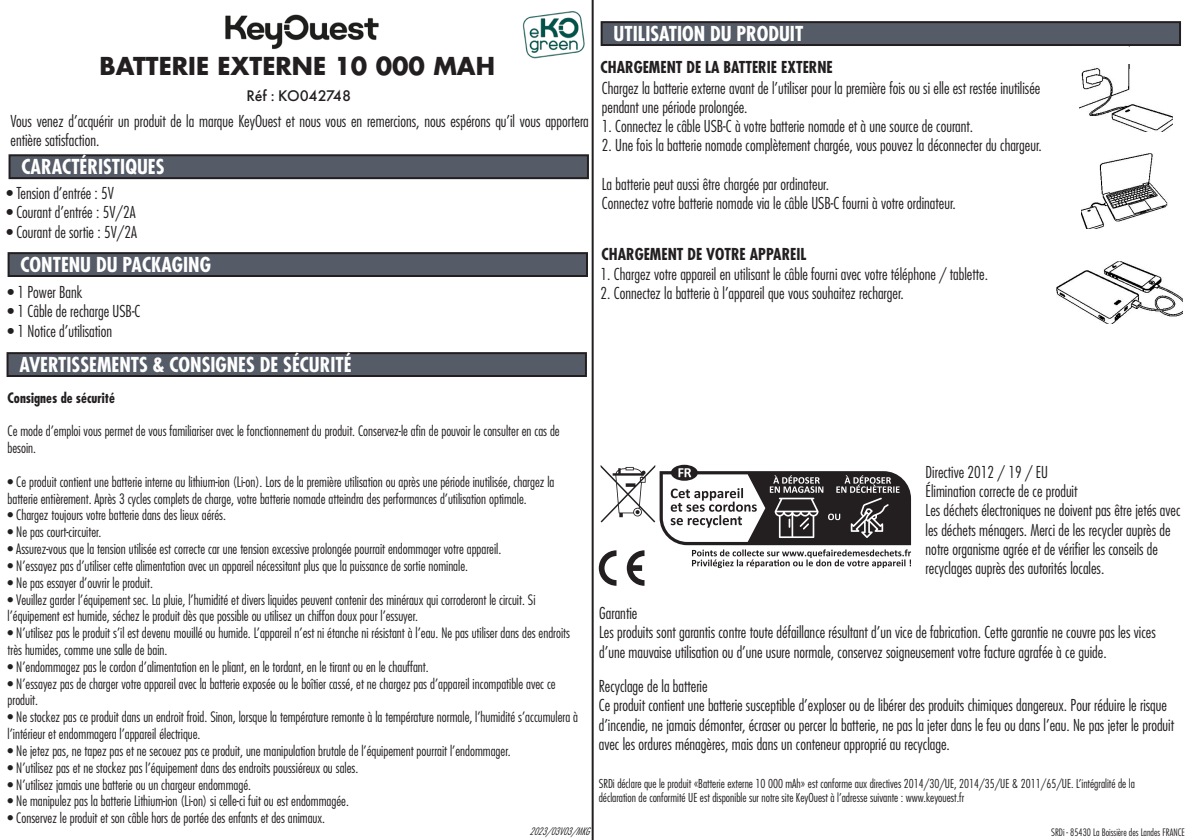
<style>
.page{position:relative;width:1191px;height:840px;background:#fff}
.page>*{position:absolute;margin:0;border:0;box-sizing:border-box;transform-origin:0 0}
.t1{font:700 24px "Futura Std";color:#231f20}
.t2{font:700 condensed 20px "Futura Std";color:#fff}
.t3{font:300 condensed 16px/19.2px "Futura Std";color:#231f20}
.t4{font:700 condensed 16px "Futura Std";color:#231f20}
.t5{font:500 16px "Futura PT";color:#231f20}
.t6{font:300 condensed 14px/16.8px "Futura Std";color:#231f20}
.t7{font:700 condensed 14px "Futura Std";color:#231f20}
.t8{font:300 condensed 12px/14.4px "Futura Std";color:#231f20}
.t9{font:300 condensed 10px "Futura Std";color:#231f20}
.t10{font:italic 300 condensed 10px "Futura Std";color:#231f20}
</style>
<div class="page">
<hr style="left:591px;top:0;width:2px;height:839px;background:#231f20">
<div style="left:9px;top:253px;width:578px;height:23px;background:#555b67"></div>
<div style="left:8px;top:252px;width:580px;height:25px;border:2px solid #231f20"></div>
<div style="left:10px;top:155px;width:578px;height:23px;background:#555b67"></div>
<div style="left:9px;top:154px;width:580px;height:25px;border:2px solid #231f20"></div>
<div style="left:8px;top:353px;width:578px;height:23px;background:#555b67"></div>
<div style="left:7px;top:352px;width:580px;height:25px;border:2px solid #231f20"></div>
<div style="left:601px;top:22px;width:579px;height:23px;background:#555b67"></div>
<div style="left:600px;top:21px;width:581px;height:25px;border:2px solid #231f20"></div>
<svg style="left:599px;top:464px;width:312px;height:121px"></svg>
<img style="left:1081px;top:154px;width:87px;height:74px">
<img style="left:1079px;top:46px;width:93px;height:85px">
<div style="left:1074px;top:47px;width:70px;height:16px;background:#fff"></div>
<img style="left:1056px;top:261px;width:126px;height:62px">
<img style="left:225px;top:14px;width:154px;height:36px">
<img style="left:522px;top:11px;width:63px;height:48px">
<p class="t1" style="left:100px;top:50px;width:397px">BATTERIE EXTERNE 10 000 MAH</p>
<p class="t5" style="left:246px;top:86px;width:106px">Réf : KO042748</p>
<p class="t3" style="left:11px;top:111px;width:580px">Vous venez d’acquérir un produit de la marque KeyOuest et nous vous en remercions, nous espérons qu’il vous apportera entière satisfaction.</p>
<p class="t2" style="left:22px;top:154px;width:144px">CARACTÉRISTIQUES</p>
<p class="t3" style="left:6px;top:183px;width:109px">• Tension d’entrée : 5V</p>
<p class="t3" style="left:6px;top:203px;width:131px">• Courant d’entrée : 5V/2A</p>
<p class="t3" style="left:6px;top:222px;width:132px">• Courant de sortie : 5V/2A</p>
<p class="t2" style="left:21px;top:251px;width:192px">CONTENU DU PACKAGING</p>
<p class="t3" style="left:8px;top:282px;width:76px">• 1 Power Bank</p>
<p class="t3" style="left:8px;top:302px;width:134px">• 1 Câble de recharge USB-C</p>
<p class="t3" style="left:8px;top:321px;width:106px">• 1 Notice d’utilisation</p>
<p class="t2" style="left:20px;top:351px;width:333px">AVERTISSEMENTS &amp; CONSIGNES DE SÉCURITÉ</p>
<p class="t2" style="left:613px;top:21px;width:191px">UTILISATION DU PRODUIT</p>
<p class="t4" style="left:600px;top:57px;width:234px">CHARGEMENT DE LA BATTERIE EXTERNE</p>
<p class="t3" style="left:602px;top:78px;width:440px">Chargez la batterie externe avant de l’utiliser pour la première fois ou si elle est restée inutilisée pendant une période prolongée.</p>
<p class="t3" style="left:602px;top:117px;width:373px">1. Connectez le câble USB-C à votre batterie nomade et à une source de courant.</p>
<p class="t3" style="left:602px;top:136px;width:441px">2. Une fois la batterie nomade complètement chargée, vous pouvez la déconnecter du chargeur.</p>
<p class="t3" style="left:602px;top:174px;width:355px">La batterie peut aussi être chargée par ordinateur.<br>Connectez votre batterie nomade via le câble USB-C fourni à votre ordinateur.</p>
<p class="t4" style="left:601px;top:244px;width:206px">CHARGEMENT DE VOTRE APPAREIL</p>
<p class="t3" style="left:600px;top:264px;width:389px">1. Chargez votre appareil en utilisant le câble fourni avec votre téléphone / tablette.</p>
<p class="t3" style="left:600px;top:283px;width:305px">2. Connectez la batterie à l’appareil que vous souhaitez recharger.</p>
<p class="t7" style="left:8px;top:388px;width:109px">Consignes de sécurité</p>
<p class="t6" style="left:8px;top:422px;width:553px">Ce mode d’emploi vous permet de vous familiariser avec le fonctionnement du produit. Conservez-le afin de pouvoir le consulter en cas de besoin.</p>
<p class="t6" style="left:8px;top:473px;width:548px">• Ce produit contient une batterie interne au lithium-ion (Li-on). Lors de la première utilisation ou après une période inutilisée, chargez la batterie entièrement. Après 3 cycles complets de charge, votre batterie nomade atteindra des performances d’utilisation optimale.</p>
<p class="t6" style="left:8px;top:506px;width:220px">• Chargez toujours votre batterie dans des lieux aérés.</p>
<p class="t6" style="left:8px;top:523px;width:95px">• Ne pas court-circuiter.</p>
<p class="t6" style="left:8px;top:540px;width:495px">• Assurez-vous que la tension utilisée est correcte car une tension excessive prolongée pourrait endommager votre appareil.</p>
<p class="t6" style="left:8px;top:557px;width:462px">• N’essayez pas d’utiliser cette alimentation avec un appareil nécessitant plus que la puissance de sortie nominale.</p>
<p class="t6" style="left:8px;top:573px;width:147px">• Ne pas essayer d’ouvrir le produit.</p>
<p class="t6" style="left:8px;top:590px;width:529px">• Veuillez garder l’équipement sec. La pluie, l’humidité et divers liquides peuvent contenir des minéraux qui corroderont le circuit. Si l’équipement est humide, séchez le produit dès que possible ou utilisez un chiffon doux pour l’essuyer.</p>
<p class="t6" style="left:8px;top:624px;width:564px">• N’utilisez pas le produit s’il est devenu mouillé ou humide. L’appareil n’est ni étanche ni résistant à l’eau. Ne pas utiliser dans des endroits très humides, comme une salle de bain.</p>
<p class="t6" style="left:8px;top:657px;width:423px">• N’endommagez pas le cordon d’alimentation en le pliant, en le tordant, en le tirant ou en le chauffant.</p>
<p class="t6" style="left:8px;top:674px;width:549px">• N’essayez pas de charger votre appareil avec la batterie exposée ou le boîtier cassé, et ne chargez pas d’appareil incompatible avec ce produit.</p>
<p class="t6" style="left:8px;top:708px;width:572px">• Ne stockez pas ce produit dans un endroit froid. Sinon, lorsque la température remonte à la température normale, l’humidité s’accumulera à l’intérieur et endommagera l’appareil électrique.</p>
<p class="t6" style="left:8px;top:741px;width:504px">• Ne jetez pas, ne tapez pas et ne secouez pas ce produit, une manipulation brutale de l’équipement pourrait l’endommager.</p>
<p class="t6" style="left:8px;top:758px;width:352px">• N’utilisez pas et ne stockez pas l’équipement dans des endroits poussiéreux ou sales.</p>
<p class="t6" style="left:8px;top:775px;width:245px">• N’utilisez jamais une batterie ou un chargeur endommagé.</p>
<p class="t6" style="left:8px;top:792px;width:343px">• Ne manipulez pas la batterie Lithium-ion (Li-on) si celle-ci fuit ou est endommagée.</p>
<p class="t6" style="left:8px;top:809px;width:319px">• Conservez le produit et son câble hors de portée des enfants et des animaux.</p>
<p class="t10" style="left:529px;top:824px;width:66px">2023/03V03/MKG</p>
<p class="t3" style="left:925px;top:462px;width:124px">Directive 2012 / 19 / EU</p>
<p class="t3" style="left:925px;top:481px;width:153px">Élimination correcte de ce produit</p>
<p class="t3" style="left:925px;top:500px;width:256px">Les déchets électroniques ne doivent pas être jetés avec les déchets ménagers. Merci de les recycler auprès de notre organisme agrée et de vérifier les conseils de recyclages auprès des autorités locales.</p>
<p class="t3" style="left:599px;top:603px;width:40px">Garantie</p>
<p class="t3" style="left:599px;top:622px;width:558px">Les produits sont garantis contre toute défaillance résultant d’un vice de fabrication. Cette garantie ne couvre pas les vices d’une mauvaise utilisation ou d’une usure normale, conservez soigneusement votre facture agrafée à ce guide.</p>
<p class="t3" style="left:599px;top:676px;width:110px">Recyclage de la batterie</p>
<p class="t3" style="left:599px;top:695px;width:577px">Ce produit contient une batterie susceptible d’exploser ou de libérer des produits chimiques dangereux. Pour réduire le risque d’incendie, ne jamais démonter, écraser ou percer la batterie, ne pas la jeter dans le feu ou dans l’eau. Ne pas jeter le produit avec les ordures ménagères, mais dans un conteneur approprié au recyclage.</p>
<p class="t8" style="left:599px;top:776px;width:537px">SRDi déclare que le produit «Batterie externe 10 000 mAh» est conforme aux directives 2014/30/UE, 2014/35/UE &amp; 2011/65/UE. L’intégralité de la déclaration de conformité UE est disponible sur notre site KeyOuest à l’adresse suivante : www.keyouest.fr</p>
<p class="t9" style="left:1051px;top:825px;width:135px">SRDi - 85430 La Boissière des Landes FRANCE</p>
</div>
